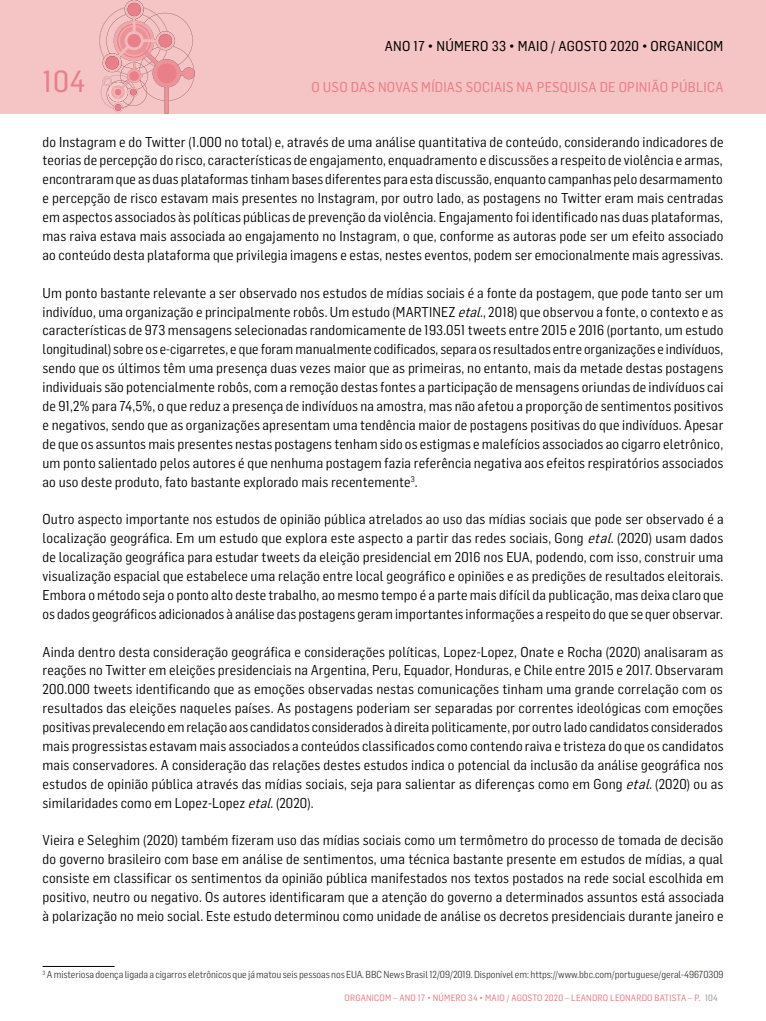
<style>
.page{position:relative;width:766px;height:1021px;background:#fff}
.page>*{position:absolute;margin:0;border:0;box-sizing:border-box;transform-origin:0 0}
.t1{font:30px "Flama Semicondensed Basic";color:#e97f89}
.t2{font:14px/18.9px "Flama Semicondensed";letter-spacing:.01em;color:#000;text-align:justify}
.t3{font:14px "Flama Semicondensed Basic";letter-spacing:.02em;color:#e97f89}
.t4{font:14px "Flama Semicondensed Basic";letter-spacing:.02em;color:#000}
.t5{font:10px "Flama Semicondensed";letter-spacing:-.005em;color:#3c3c3b}
.t6{font:9px "Flama Semicondensed Basic";letter-spacing:.02em;color:#e97f89}
.s1{font-style:italic}
.s2{color:#9d9d9c}
</style>
<div class="page">
<div style="left:0;top:0;width:765px;height:113px;background:#f5c4c5"></div>
<svg style="left:99px;top:0;width:96px;height:113px"></svg>
<hr style="left:43px;top:965px;width:72px;height:1px;background:#000">
<p class="t4" style="left:384px;top:37px;width:340px">ANO 17 • NÚMERO 33 • MAIO / AGOSTO 2020 • ORGANICOM</p>
<h1 class="t1" style="left:43px;top:62px;width:44px">104</h1>
<p class="t3" style="left:311px;top:78px;width:413px">O USO DAS NOVAS MÍDIAS SOCIAIS NA PESQUISA DE OPINIÃO PÚBLICA</p>
<p class="t2" style="left:43px;top:131px;width:682px">do Instagram e do Twitter (1.000 no total) e, através de uma análise quantitativa de conteúdo, considerando indicadores de teorias de percepção do risco, características de engajamento, enquadramento e discussões a respeito de violência e armas, encontraram que as duas plataformas tinham bases diferentes para esta discussão, enquanto campanhas pelo desarmamento e percepção de risco estavam mais presentes no Instagram, por outro lado, as postagens no Twitter eram mais centradas em aspectos associados às políticas públicas de prevenção da violência. Engajamento foi identificado nas duas plataformas, mas raiva estava mais associada ao engajamento no Instagram, o que, conforme as autoras pode ser um efeito associado ao conteúdo desta plataforma que privilegia imagens e estas, nestes eventos, podem ser emocionalmente mais agressivas.</p>
<p class="t2" style="left:43px;top:282px;width:682px">Um ponto bastante relevante a ser observado nos estudos de mídias sociais é a fonte da postagem, que pode tanto ser um indivíduo, uma organização e principalmente robôs. Um estudo (MARTINEZ <span class="s1">etal</span>., 2018) que observou a fonte, o contexto e as características de 973 mensagens selecionadas randomicamente de 193.051 tweets entre 2015 e 2016 (portanto, um estudo longitudinal) sobre os e-cigarretes, e que foram manualmente codificados, separa os resultados entre organizações e indivíduos, sendo que os últimos têm uma presença duas vezes maior que as primeiras, no entanto, mais da metade destas postagens individuais são potencialmente robôs, com a remoção destas fontes a participação de mensagens oriundas de indivíduos cai de 91,2% para 74,5%, o que reduz a presença de indivíduos na amostra, mas não afetou a proporção de sentimentos positivos e negativos, sendo que as organizações apresentam uma tendência maior de postagens positivas do que indivíduos. Apesar de que os assuntos mais presentes nestas postagens tenham sido os estigmas e malefícios associados ao cigarro eletrônico, um ponto salientado pelos autores é que nenhuma postagem fazia referência negativa aos efeitos respiratórios associados ao uso deste produto, fato bastante explorado mais recentemente<sup>3</sup>.</p>
<p class="t2" style="left:43px;top:509px;width:682px">Outro aspecto importante nos estudos de opinião pública atrelados ao uso das mídias sociais que pode ser observado é a localização geográfica. Em um estudo que explora este aspecto a partir das redes sociais, Gong <span class="s1">etal</span>. (2020) usam dados de localização geográfica para estudar tweets da eleição presidencial em 2016 nos EUA, podendo, com isso, construir uma visualização espacial que estabelece uma relação entre local geográfico e opiniões e as predições de resultados eleitorais.<br>Embora o método seja o ponto alto deste trabalho, ao mesmo tempo é a parte mais difícil da publicação, mas deixa claro que os dados geográficos adicionados à análise das postagens geram importantes informações a respeito do que se quer observar.</p>
<p class="t2" style="left:43px;top:641px;width:682px">Ainda dentro desta consideração geográfica e considerações políticas, Lopez-Lopez, Onate e Rocha (2020) analisaram as reações no Twitter em eleições presidenciais na Argentina, Peru, Equador, Honduras, e Chile entre 2015 e 2017. Observaram 200.000 tweets identificando que as emoções observadas nestas comunicações tinham uma grande correlação com os resultados das eleições naqueles países. As postagens poderiam ser separadas por correntes ideológicas com emoções positivas prevalecendo em relação aos candidatos considerados à direita politicamente, por outro lado candidatos considerados mais progressistas estavam mais associados a conteúdos classificados como contendo raiva e tristeza do que os candidatos mais conservadores. A consideração das relações destes estudos indica o potencial da inclusão da análise geográfica nos estudos de opinião pública através das mídias sociais, seja para salientar as diferenças como em Gong <span class="s1">etal</span>. (2020) ou as similaridades como em Lopez-Lopez <span class="s1">etal</span>. (2020).</p>
<p class="t2" style="left:43px;top:830px;width:682px">Vieira e Seleghim (2020) também fizeram uso das mídias sociais como um termômetro do processo de tomada de decisão do governo brasileiro com base em análise de sentimentos, uma técnica bastante presente em estudos de mídias, a qual consiste em classificar os sentimentos da opinião pública manifestados nos textos postados na rede social escolhida em positivo, neutro ou negativo. Os autores identificaram que a atenção do governo a determinados assuntos está associada à polarização no meio social. Este estudo determinou como unidade de análise os decretos presidenciais durante janeiro e</p>
<p class="t5" style="left:43px;top:968px;width:682px"><sup>3</sup> A misteriosa doença ligada a cigarros eletrônicos que já matou seis pessoas nos EUA. BBC News Brasil 12/09/2019. Disponível em: https://www.bbc.com/portuguese/geral-49670309</p>
<p class="t6" style="left:344px;top:992px;width:277px">ORGANICOM – ANO 17 • NÚMERO 34 • MAIO / AGOSTO 2020 – LEAN DRO LEONAR</p>
<p class="t6" style="left:641px;top:992px;width:23px">DO BATISTA</p>
<p class="t6" style="left:688px;top:992px;width:31px">– P. <span class="s2">104</span></p>
</div>
